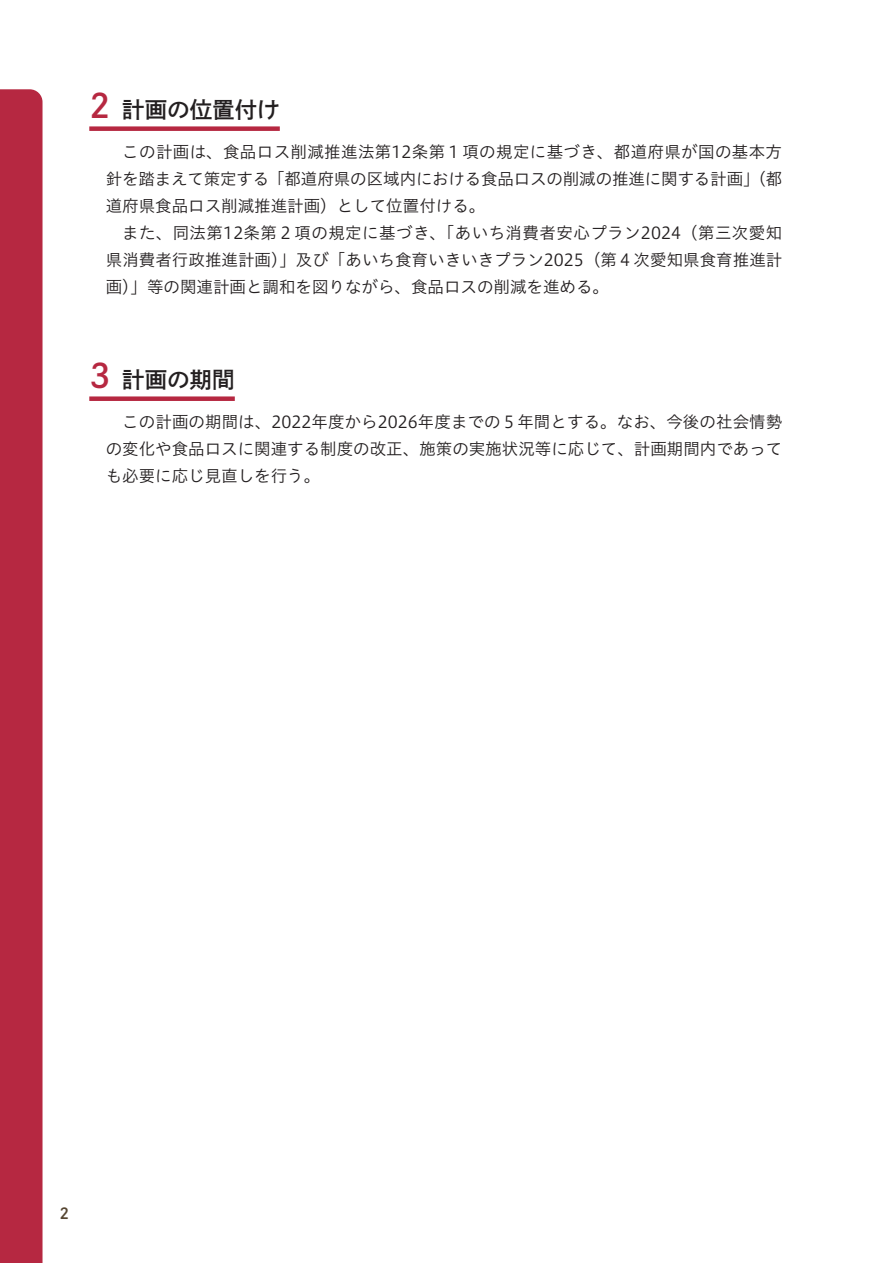
<style>
.page{position:relative;width:893px;height:1263px;background:#fff}
.page>*{position:absolute;margin:0;border:0;box-sizing:border-box;transform-origin:0 0}
.t1{font:22.5px "P Shuei Go Kin Std N B";color:#231f20}
.t2{font:16.5px/27px "Hiragino UD Sans Std N W3";color:#231f20;text-align:justify}
.t3{font:15px "P Shuei N Go Kin Std N B";color:#564632}
.s1{font-size:33px;color:#b62841}
</style>
<div class="page">
<div style="left:0;top:89px;width:43px;height:1174px;background:#b62841"></div>
<div style="left:89px;top:126px;width:191px;height:5px;background:#b62841"></div>
<div style="left:89px;top:396px;width:146px;height:5px;background:#b62841"></div>
<h1 class="t1" style="left:89px;top:94px;width:192px"><span class="s1">2</span> 計画の位置付け</h1>
<p class="t2" style="left:106px;top:137px;width:678px;text-indent:16px">この計画は、食品ロス削減推進法第12条第１項の規定に基づき、都道府県が国の基本方針を踏まえて策定する「都道府県の区域内における食品ロスの削減の推進に関する計画」（都道府県食品ロス削減推進計画）として位置付ける。</p>
<p class="t2" style="left:106px;top:218px;width:678px;text-indent:16px">また、同法第12条第２項の規定に基づき、「あいち消費者安心プラン2024（第三次愛知県消費者行政推進計画）」及び「あいち食育いきいきプラン2025（第４次愛知県食育推進計画）」等の関連計画と調和を図りながら、食品ロスの削減を進める。</p>
<h1 class="t1" style="left:89px;top:364px;width:147px"><span class="s1">3</span> 計画の期間</h1>
<p class="t2" style="left:106px;top:407px;width:678px;text-indent:16px">この計画の期間は、2022年度から2026年度までの５年間とする。なお、今後の社会情勢の変化や食品ロスに関連する制度の改正、施策の実施状況等に応じて、計画期間内であっても必要に応じ見直しを行う。</p>
<p class="t3" style="left:60px;top:1203px;width:11px">2</p>
</div>
